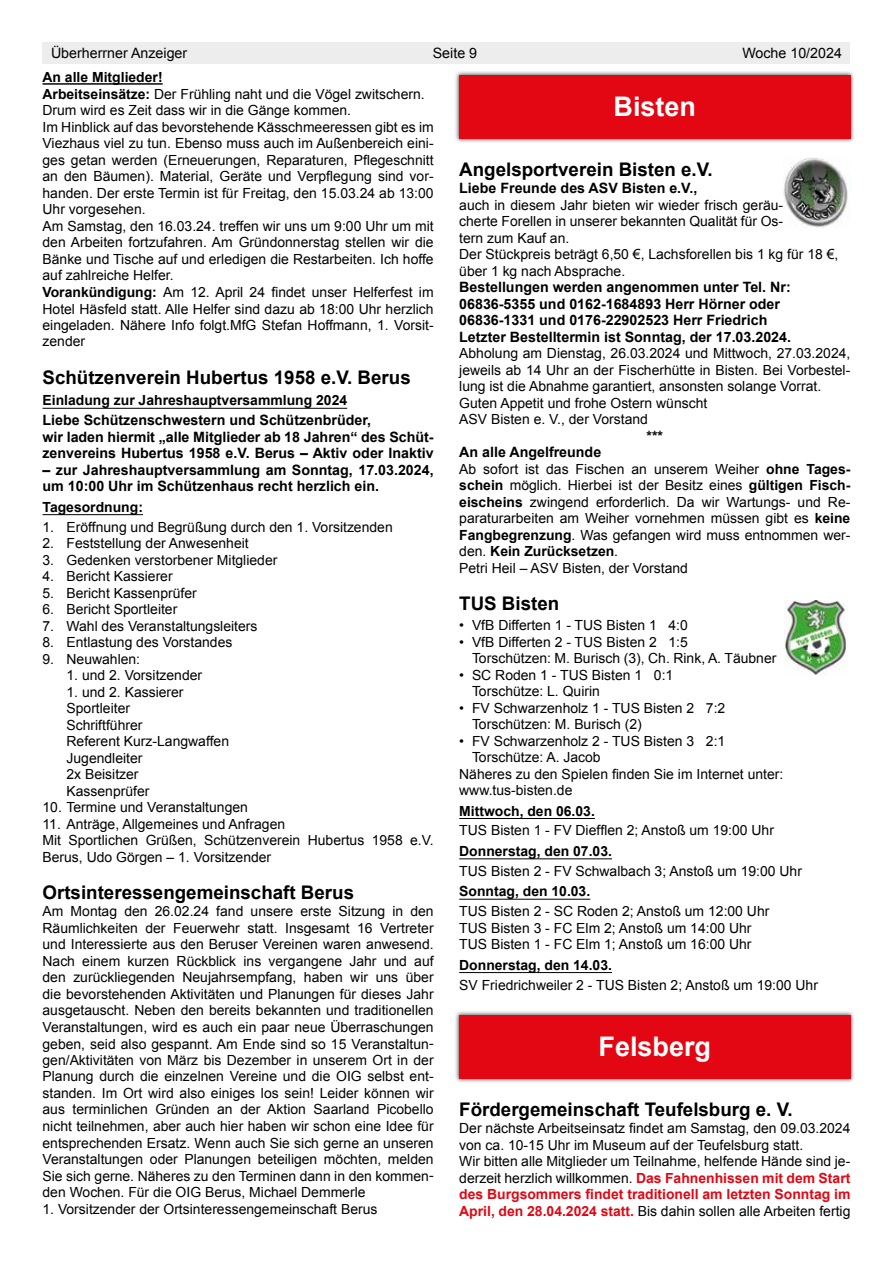
<style>
.page{position:relative;width:893px;height:1263px;background:#fff}
.page>*{position:absolute;margin:0;border:0;box-sizing:border-box;transform-origin:0 0}
.t1{font:700 27px "Arial";color:#fff}
.t2{font:700 18.75px "Arial";color:#000}
.t3{font:700 14.25px/16.5px "Arial";color:#000}
.t4{font:14.25px "Arial";color:#000}
.t5{font:13.95px/16.5px "Arial";color:#000}
.t6{font:700 13.95px "Arial";color:#000}
.s1{font-weight:700}
.s2{font-weight:700;color:#e30613}
</style>
<div class="page">
<div style="left:43px;top:43px;width:807px;height:21px;background:#ededed"></div>
<hr style="left:459px;top:818px;width:136px;height:1px;background:#000">
<hr style="left:459px;top:858px;width:153px;height:1px;background:#000">
<hr style="left:459px;top:899px;width:131px;height:1px;background:#000">
<hr style="left:459px;top:972px;width:153px;height:1px;background:#000">
<div style="left:455px;top:70px;width:400px;height:73px;background:#000;opacity:.7"></div>
<div style="left:459px;top:75px;width:391px;height:63px;background:#e30613"></div>
<img style="left:783px;top:157px;width:65px;height:70px">
<img style="left:784px;top:600px;width:63px;height:74px">
<div style="left:455px;top:1010px;width:400px;height:73px;background:#000;opacity:.7"></div>
<div style="left:459px;top:1015px;width:391px;height:63px;background:#e30613"></div>
<hr style="left:43px;top:83px;width:120px;height:2px;background:#000">
<hr style="left:43px;top:408px;width:304px;height:1px;background:#000">
<hr style="left:43px;top:514px;width:100px;height:1px;background:#000">
<p class="t4" style="left:51px;top:44px;width:138px">Überherrner Anzeiger</p>
<p class="t4" style="left:433px;top:44px;width:46px">Seite 9</p>
<p class="t4" style="left:742px;top:44px;width:101px">Woche 10/2024</p>
<h1 class="t1" style="left:614px;top:89px;width:84px">Bisten</h1>
<p class="t5" style="left:43px;top:69px;width:393px"><span class="s1">An alle Mitglieder!<br>Arbeitseinsätze:</span> Der Frühling naht und die Vögel zwitschern.<br>Drum wird es Zeit dass wir in die Gänge kommen.<br>Im Hinblick auf das bevorstehende Kässchmeeressen gibt es im Viezhaus viel zu tun. Ebenso muss auch im Außenbereich eini&shy;ges getan werden (Erneuerungen, Reparaturen, Pflegeschnitt an den Bäumen). Material, Geräte und Verpflegung sind vor&shy;handen. Der erste Termin ist für Freitag, den 15.03.24 ab 13:00<br>Uhr vorgesehen.<br>Am Samstag, den 16.03.24. treffen wir uns um 9:00 Uhr um mit den Arbeiten fortzufahren. Am Gründonnerstag stellen wir die Bänke und Tische auf und erledigen die Restarbeiten. Ich hoffe auf zahlreiche Helfer.<br><span class="s1">Vorankündigung:</span> Am 12. April 24 findet unser Helferfest im Hotel Häsfeld statt. Alle Helfer sind dazu ab 18:00 Uhr herzlich eingeladen. Nähere Info folgt.MfG Stefan Hoffmann, 1. Vorsit&shy;zender</p>
<h2 class="t2" style="left:43px;top:365px;width:370px">Schützenverein Hubertus 1958 e.V. Berus</h2>
<p class="t6" style="left:43px;top:391px;width:306px">Einladung zur Jahreshauptversammlung 2024</p>
<p class="t3" style="left:43px;top:412px;width:393px">Liebe Schützenschwestern und Schützenbrüder,<br>wir laden hiermit „alle Mitglieder ab 18 Jahren“ des Schüt&shy;zenvereins Hubertus 1958 e.V. Berus – Aktiv oder Inaktiv</p>
<p class="t3" style="left:43px;top:462px;width:393px">– zur Jahreshauptversammlung am Sonntag, 17.03.2024, um 10:00 Uhr im Schützenhaus recht herzlich ein.</p>
<p class="t6" style="left:43px;top:498px;width:102px">Tagesordnung:</p>
<p class="t5" style="left:43px;top:518px;width:352px">1. Eröffnung und Begrüßung durch den 1. Vorsitzenden</p>
<p class="t5" style="left:43px;top:535px;width:208px">2. Feststellung der Anwesenheit</p>
<p class="t5" style="left:43px;top:552px;width:236px">3. Gedenken verstorbener Mitglieder</p>
<p class="t5" style="left:43px;top:568px;width:132px">4. Bericht Kassierer</p>
<p class="t5" style="left:43px;top:585px;width:156px">5. Bericht Kassenprüfer</p>
<p class="t5" style="left:43px;top:601px;width:136px">6. Bericht Sportleiter</p>
<p class="t5" style="left:43px;top:618px;width:216px">7. Wahl des Veranstaltungsleiters</p>
<p class="t5" style="left:43px;top:634px;width:191px">8. Entlastung des Vorstandes</p>
<p class="t5" style="left:43px;top:651px;width:99px">9. Neuwahlen:</p>
<p class="t5" style="left:67px;top:667px;width:137px">1. und 2. Vorsitzender</p>
<p class="t5" style="left:67px;top:684px;width:164px">1. und 2. Kassierer<br>Sportleiter<br>Schriftführer<br>Referent Kurz-Langwaffen<br>Jugendleiter<br>2x Beisitzer<br>Kassenprüfer</p>
<p class="t5" style="left:43px;top:799px;width:207px">10. Termine und Veranstaltungen</p>
<p class="t5" style="left:43px;top:816px;width:393px">11. Anträge, Allgemeines und Anfragen<br>Mit Sportlichen Grüßen, Schützenverein Hubertus 1958 e.V.<br>Berus, Udo Görgen – 1. Vorsitzender</p>
<h2 class="t2" style="left:43px;top:880px;width:313px">Ortsinteressengemeinschaft Berus</h2>
<p class="t5" style="left:43px;top:903px;width:393px;text-align:justify">Am Montag den 26.02.24 fand unsere erste Sitzung in den Räumlichkeiten der Feuerwehr statt. Insgesamt 16 Vertreter und Interessierte aus den Beruser Vereinen waren anwesend.<br>Nach einem kurzen Rückblick ins vergangene Jahr und auf den zurückliegenden Neujahrsempfang, haben wir uns über die bevorstehenden Aktivitäten und Planungen für dieses Jahr ausgetauscht. Neben den bereits bekannten und traditionellen Veranstaltungen, wird es auch ein paar neue Überraschungen geben, seid also gespannt. Am Ende sind so 15 Veranstaltun&shy;gen/Aktivitäten von März bis Dezember in unserem Ort in der Planung durch die einzelnen Vereine und die OIG selbst ent&shy;standen. Im Ort wird also einiges los sein! Leider können wir aus terminlichen Gründen an der Aktion Saarland Picobello nicht teilnehmen, aber auch hier haben wir schon eine Idee für entsprechenden Ersatz. Wenn auch Sie sich gerne an unseren Veranstaltungen oder Planungen beteiligen möchten, melden Sie sich gerne. Näheres zu den Terminen dann in den kommen&shy;den Wochen. Für die OIG Berus, Michael Demmerle</p>
<p class="t5" style="left:43px;top:1200px;width:336px">1. Vorsitzender der Ortsinteressengemeinschaft Berus</p>
<h2 class="t2" style="left:459px;top:157px;width:255px">Angelsportverein Bisten e.V.</h2>
<p class="t3" style="left:459px;top:180px;width:240px">Liebe Freunde des ASV Bisten e.V.,</p>
<p class="t5" style="left:459px;top:197px;width:381px">auch in diesem Jahr bieten wir wieder frisch geräu-<br>cherte Forellen in unserer bekannten Qualität für Os-<br>tern zum Kauf an.<br>Der Stückpreis beträgt 6,50 €, Lachsforellen bis 1 kg für 18 €, über 1 kg nach Absprache.</p>
<p class="t3" style="left:459px;top:279px;width:333px">Bestellungen werden angenommen unter Tel. Nr:<br>06836-5355 und 0162-1684893 Herr Hörner oder 06836-1331 und 0176-22902523 Herr Friedrich Letzter Bestelltermin ist Sonntag, der 17.03.2024.</p>
<p class="t5" style="left:459px;top:345px;width:393px">Abholung am Dienstag, 26.03.2024 und Mittwoch, 27.03.2024, jeweils ab 14 Uhr an der Fischerhütte in Bisten. Bei Vorbestel&shy;lung ist die Abnahme garantiert, ansonsten solange Vorrat.<br>Guten Appetit und frohe Ostern wünscht<br>ASV Bisten e. V., der Vorstand</p>
<p class="t3" style="left:646px;top:428px;width:18px">***</p>
<p class="t3" style="left:459px;top:444px;width:143px">An alle Angelfreunde</p>
<p class="t5" style="left:459px;top:461px;width:393px">Ab sofort ist das Fischen an unserem Weiher <span class="s1">ohne Tages&shy;schein</span> möglich. Hierbei ist der Besitz eines <span class="s1">gültigen Fisch&shy;eischeins</span> zwingend erforderlich. Da wir Wartungs- und Re&shy;paraturarbeiten am Weiher vornehmen müssen gibt es <span class="s1">keine Fangbegrenzung</span>. Was gefangen wird muss entnommen wer&shy;den. <span class="s1">Kein Zurücksetzen</span>.<br>Petri Heil – ASV Bisten, der Vorstand</p>
<h2 class="t2" style="left:459px;top:591px;width:102px">TUS Bisten</h2>
<p class="t5" style="left:459px;top:617px;width:230px">• VfB Differten 1 - TUS Bisten 1 4:0</p>
<p class="t5" style="left:472px;top:633px;width:306px;text-indent:-13px">• VfB Differten 2 - TUS Bisten 2 1:5<br>Torschützen: M. Burisch (3), Ch. Rink, A. Täubner</p>
<p class="t5" style="left:472px;top:666px;width:203px;text-indent:-13px">• SC Roden 1 - TUS Bisten 1 0:1<br>Torschütze: L. Quirin</p>
<p class="t5" style="left:472px;top:699px;width:255px;text-indent:-13px">• FV Schwarzenholz 1 - TUS Bisten 2 7:2<br>Torschützen: M. Burisch (2)</p>
<p class="t5" style="left:459px;top:732px;width:268px">• FV Schwarzenholz 2 - TUS Bisten 3 2:1</p>
<p class="t5" style="left:472px;top:749px;width:130px">Torschütze: A. Jacob</p>
<p class="t5" style="left:459px;top:765px;width:326px">Näheres zu den Spielen finden Sie im Internet unter:</p>
<p class="t5" style="left:459px;top:782px;width:115px">www.tus-bisten.de</p>
<p class="t6" style="left:459px;top:801px;width:137px">Mittwoch, den 06.03.</p>
<p class="t5" style="left:459px;top:822px;width:316px">TUS Bisten 1 - FV Diefflen 2; Anstoß um 19:00 Uhr</p>
<p class="t6" style="left:459px;top:842px;width:154px">Donnerstag, den 07.03.</p>
<p class="t5" style="left:459px;top:863px;width:344px">TUS Bisten 2 - FV Schwalbach 3; Anstoß um 19:00 Uhr</p>
<p class="t6" style="left:459px;top:882px;width:133px">Sonntag, den 10.03.</p>
<p class="t5" style="left:459px;top:903px;width:312px">TUS Bisten 2 - SC Roden 2; Anstoß um 12:00 Uhr<br>TUS Bisten 3 - FC Elm 2; Anstoß um 14:00 Uhr<br>TUS Bisten 1 - FC Elm 1; Anstoß um 16:00 Uhr</p>
<p class="t6" style="left:459px;top:955px;width:154px">Donnerstag, den 14.03.</p>
<p class="t5" style="left:459px;top:976px;width:360px">SV Friedrichweiler 2 - TUS Bisten 2; Anstoß um 19:00 Uhr</p>
<h1 class="t1" style="left:599px;top:1029px;width:114px">Felsberg</h1>
<h2 class="t2" style="left:459px;top:1097px;width:335px">Fördergemeinschaft Teufelsburg e. V.</h2>
<p class="t5" style="left:459px;top:1120px;width:393px">Der nächste Arbeitseinsatz findet am Samstag, den 09.03.2024 von ca. 10-15 Uhr im Museum auf der Teufelsburg statt.<br>Wir bitten alle Mitglieder um Teilnahme, helfende Hände sind je&shy;derzeit herzlich willkommen. <span class="s2">Das Fahnenhissen mit dem Start des Burgsommers findet traditionell am letzten Sonntag im April, den 28.04.2024 statt.</span> Bis dahin sollen alle Arbeiten fertig</p>
</div>
